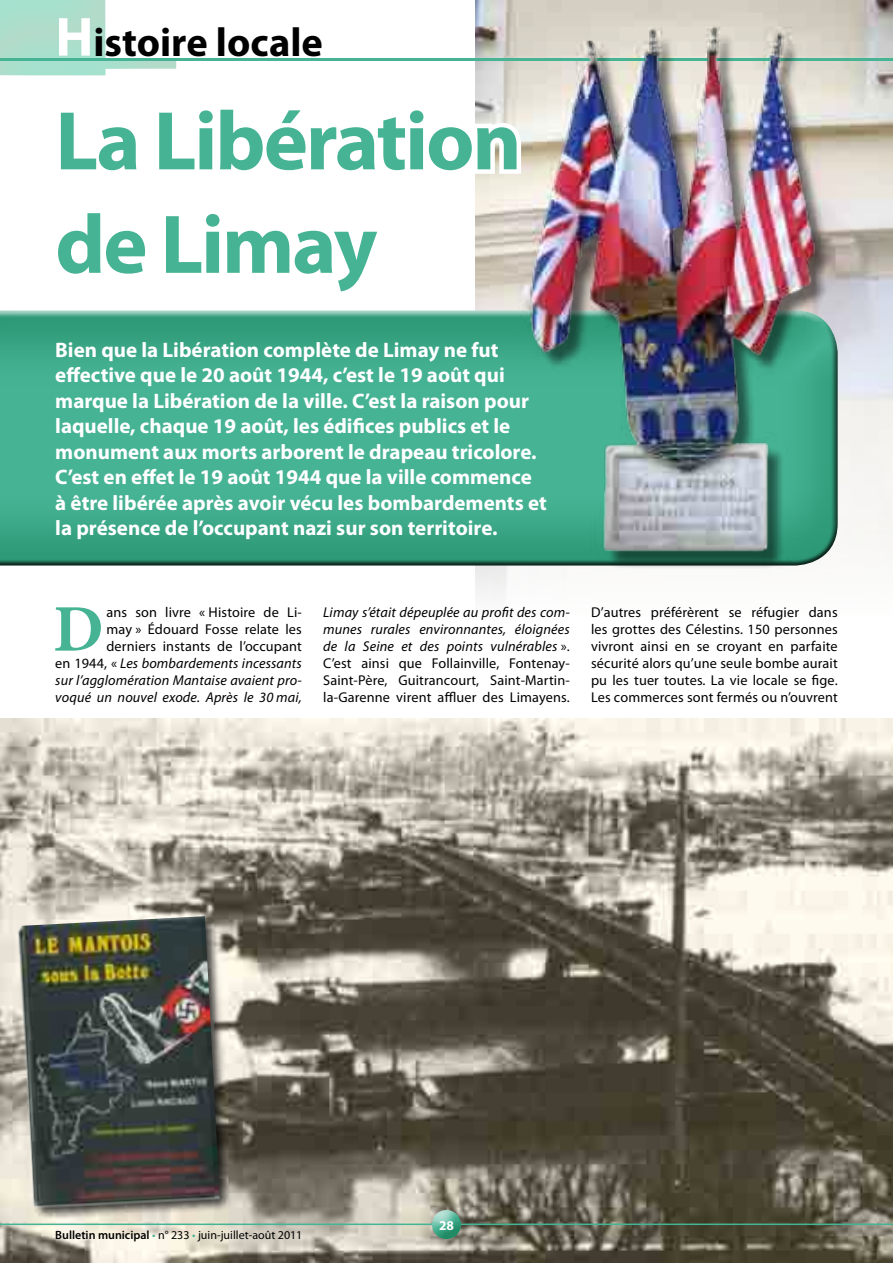
<style>
.page{position:relative;width:893px;height:1263px;background:#fff}
.page>*{position:absolute;margin:0;border:0;box-sizing:border-box;transform-origin:0 0}
.t1{font:700 84px/103.5px "Myriad Pro";letter-spacing:-.025em;color:#46b394}
.t2{font:700 66.6px "Minion Pro";color:#46b394}
.t3{font:700 40.5px "Myriad Pro";color:#000}
.t4{font:700 21px/25.5px "Myriad Pro";color:#fff}
.t5{font:14.25px/17px "Myriad Pro";letter-spacing:.01em;color:#000;text-align:justify}
.t6{font:italic 14.25px/17px "Myriad Pro";letter-spacing:.01em;color:#000;text-align:right}
.t7{font:700 13.5px "Myriad Pro";color:#fff}
.t8{font:12px "Myriad Pro";color:#000}
.s1{font-size:55.5px;color:#fff}
.s2{font-style:normal}
.s3{font-style:italic}
.s4{font-weight:600}
.s5{color:#46b394}
</style>
<div class="page">
<div style="left:0;top:308px;width:836px;height:241px;background:#fff;opacity:.75"></div>
<div style="left:0;top:322px;width:839px;height:244px;background:#000;opacity:.75"></div>
<img style="left:0;top:719px;width:893px;height:544px">
<div style="left:17px;top:914px;width:215px;height:306px;background:#000;opacity:.75"></div>
<img style="left:15px;top:916px;width:205px;height:296px">
<div style="left:0;top:0;width:177px;height:77px;background:#46b394;opacity:.5"></div>
<hr style="left:0;top:58px;width:893px;height:2px;background:#46b394">
<hr style="left:0;top:1223px;width:893px;height:2px;background:#46b394">
<div style="left:430px;top:1208px;width:31px;height:23px;background:#fff;opacity:.75"></div>
<div style="left:430px;top:1211px;width:31px;height:28px;background:#46b394;opacity:.75"></div>
<img style="left:476px;top:0;width:417px;height:595px">
<h3 class="t3" style="left:55px;top:16px;width:269px"><span class="s1">H</span>istoire locale</h3>
<h1 class="t1" style="left:55px;top:87px;width:468px">La Libération de Limay</h1>
<p class="t4" style="left:55px;top:336px;width:493px">Bien que la Libération complète de Limay ne fut effective que le 20 août 1944, c’est le 19 août qui marque la Libération de la ville. C’est la raison pour laquelle, chaque 19 août, les édifices publics et le monument aux morts arborent le drapeau tricolore.<br>C’est en effet le 19 août 1944 que la ville commence à être libérée après avoir vécu les bombardements et la présence de l’occupant nazi sur son territoire.</p>
<p class="t6" style="left:55px;top:603px;width:248px"><span class="s2">ans son livre « Histoire de Li-<br>may » Édouard Fosse relate les derniers instants de l’occupant<br>en 1944, «</span> Les bombardements incessants sur l’agglomération Mantaise avaient pro&shy;voqué un nouvel exode. Après le 30 mai,</p>
<p class="t5" style="left:323px;top:603px;width:248px"><span class="s3">Limay s’était dépeuplée au profit des com&shy;munes rurales environnantes, éloignées de la Seine et des points vulnérables</span> ».<br>C’est ainsi que Follainville, Fontenay-Saint-Père, Guitrancourt, Saint-Martin&shy;la-Garenne virent affluer des Limayens.</p>
<p class="t5" style="left:591px;top:603px;width:248px">D’autres préférèrent se réfugier dans les grottes des Célestins. 150 personnes vivront ainsi en se croyant en parfaite sécurité alors qu’une seule bombe aurait pu les tuer toutes. La vie locale se fige.<br>Les commerces sont fermés ou n’ouvrent</p>
<h2 class="t2" style="left:53px;top:582px;width:52px">D</h2>
<p class="t8" style="left:55px;top:1227px;width:249px"><span class="s4">Bulletin municipal</span> <span class="s5">•</span> n° 233 <span class="s5">•</span> juin-juillet-août 2011</p>
<p class="t7" style="left:439px;top:1216px;width:16px">28</p>
</div>
